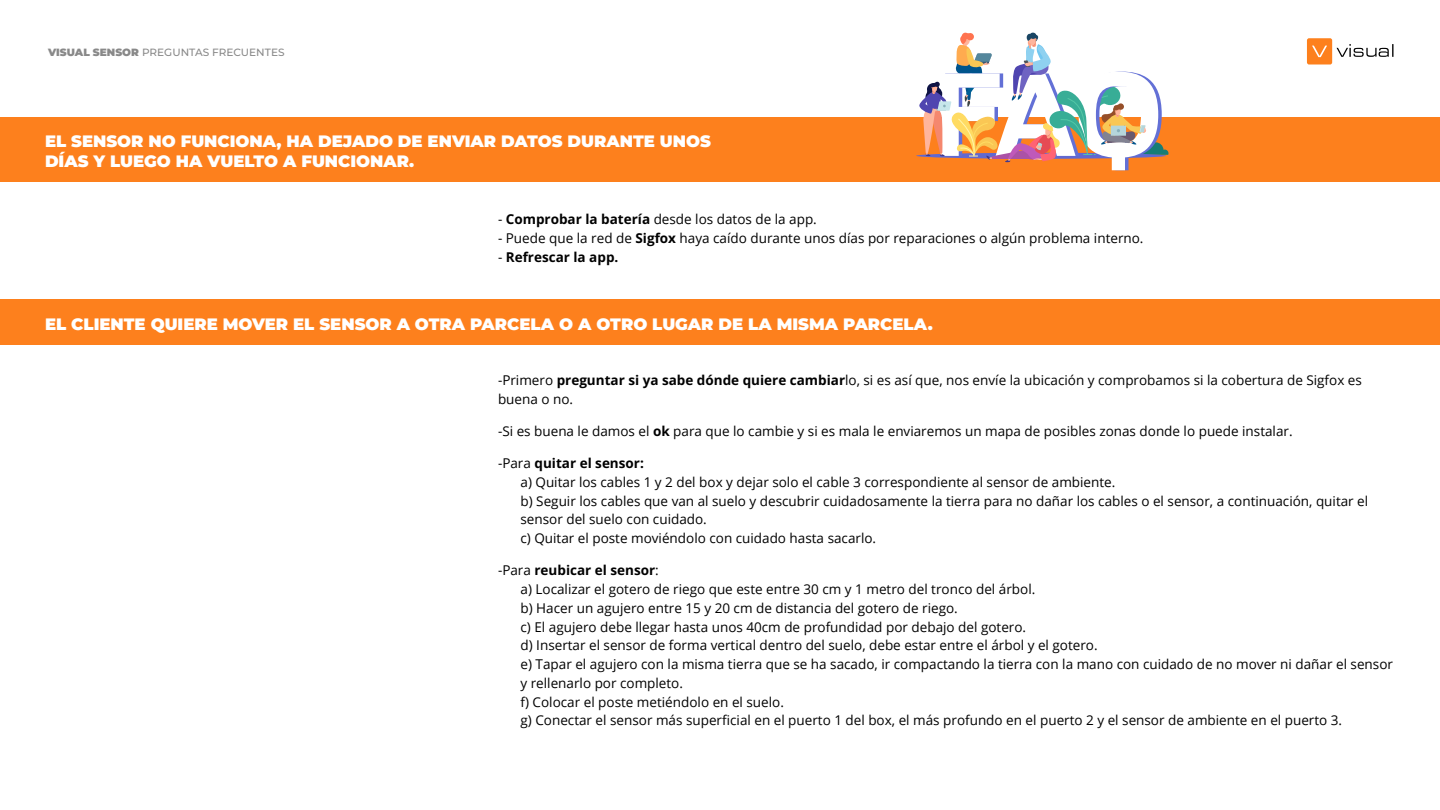
<style>
.page{position:relative;width:1440px;height:810px;background:#fff}
.page>*{position:absolute;margin:0;border:0;box-sizing:border-box;transform-origin:0 0}
.t1{font:900 16.5px/19.8px "Montserrat";color:#fff}
.t2{font:13.5px/18.8px "Open Sans";color:#000}
.t3{font:700 13.5px "Open Sans";color:#000}
.t4{font:500 10.5px "Montserrat";color:#898989}
.s1{font-weight:900}
.s2{font-weight:700}
.s3{font-weight:400}
</style>
<div class="page">
<svg style="left:1307px;top:38px;width:87px;height:26px"></svg>
<div style="left:0;top:117px;width:1440px;height:64px;background:#fd801d"></div>
<div style="left:0;top:299px;width:1440px;height:46px;background:#fd801d"></div>
<svg style="left:918px;top:32px;width:251px;height:138px"></svg>
<p class="t4" style="left:48px;top:46px;width:238px"><span class="s1">VISUAL SENSOR</span> PREGUNTAS FRECUENTES</p>
<p class="t1" style="left:45px;top:131px;width:667px">EL SENSOR NO FUNCIONA, HA DEJADO DE ENVIAR DATOS DURANTE UNOS<br>DÍAS Y LUEGO HA VUELTO A FUNCIONAR.</p>
<p class="t2" style="left:498px;top:210px;width:320px">- <span class="s2">Comprobar la batería</span> desde los datos de la app.</p>
<p class="t2" style="left:498px;top:229px;width:647px">- Puede que la red de <span class="s2">Sigfox</span> haya caído durante unos días por reparaciones o algún problema interno.</p>
<p class="t3" style="left:498px;top:248px;width:122px"><span class="s3">-</span> Refrescar la app.</p>
<p class="t1" style="left:45px;top:313px;width:889px">EL CLIENTE QUIERE MOVER EL SENSOR A OTRA PARCELA O A OTRO LUGAR DE LA MISMA PARCELA.</p>
<p class="t2" style="left:498px;top:370px;width:865px">-Primero <span class="s2">preguntar si ya sabe dónde quiere cambiar</span>lo, si es así que, nos envíe la ubicación y comprobamos si la cobertura de Sigfox es buena o no.</p>
<p class="t2" style="left:498px;top:421px;width:796px">-Si es buena le damos el <span class="s2">ok</span> para que lo cambie y si es mala le enviaremos un mapa de posibles zonas donde lo puede instalar.</p>
<p class="t2" style="left:521px;top:454px;width:849px;text-indent:-23px">-Para <span class="s2">quitar el sensor:<br></span>a) Quitar los cables 1 y 2 del box y dejar solo el cable 3 correspondiente al sensor de ambiente.<br>b) Seguir los cables que van al suelo y descubrir cuidadosamente la tierra para no dañar los cables o el sensor, a continuación, quitar el sensor del suelo con cuidado.<br>c) Quitar el poste moviéndolo con cuidado hasta sacarlo.</p>
<p class="t2" style="left:521px;top:561px;width:874px;text-indent:-23px">-Para <span class="s2">reubicar el sensor</span>:<br>a) Localizar el gotero de riego que este entre 30 cm y 1 metro del tronco del árbol.<br>b) Hacer un agujero entre 15 y 20 cm de distancia del gotero de riego.<br>c) El agujero debe llegar hasta unos 40cm de profundidad por debajo del gotero.<br>d) Insertar el sensor de forma vertical dentro del suelo, debe estar entre el árbol y el gotero.<br>e) Tapar el agujero con la misma tierra que se ha sacado, ir compactando la tierra con la mano con cuidado de no mover ni dañar el sensor y rellenarlo por completo.<br>f) Colocar el poste metiéndolo en el suelo.<br>g) Conectar el sensor más superficial en el puerto 1 del box, el más profundo en el puerto 2 y el sensor de ambiente en el puerto 3.</p>
</div>
